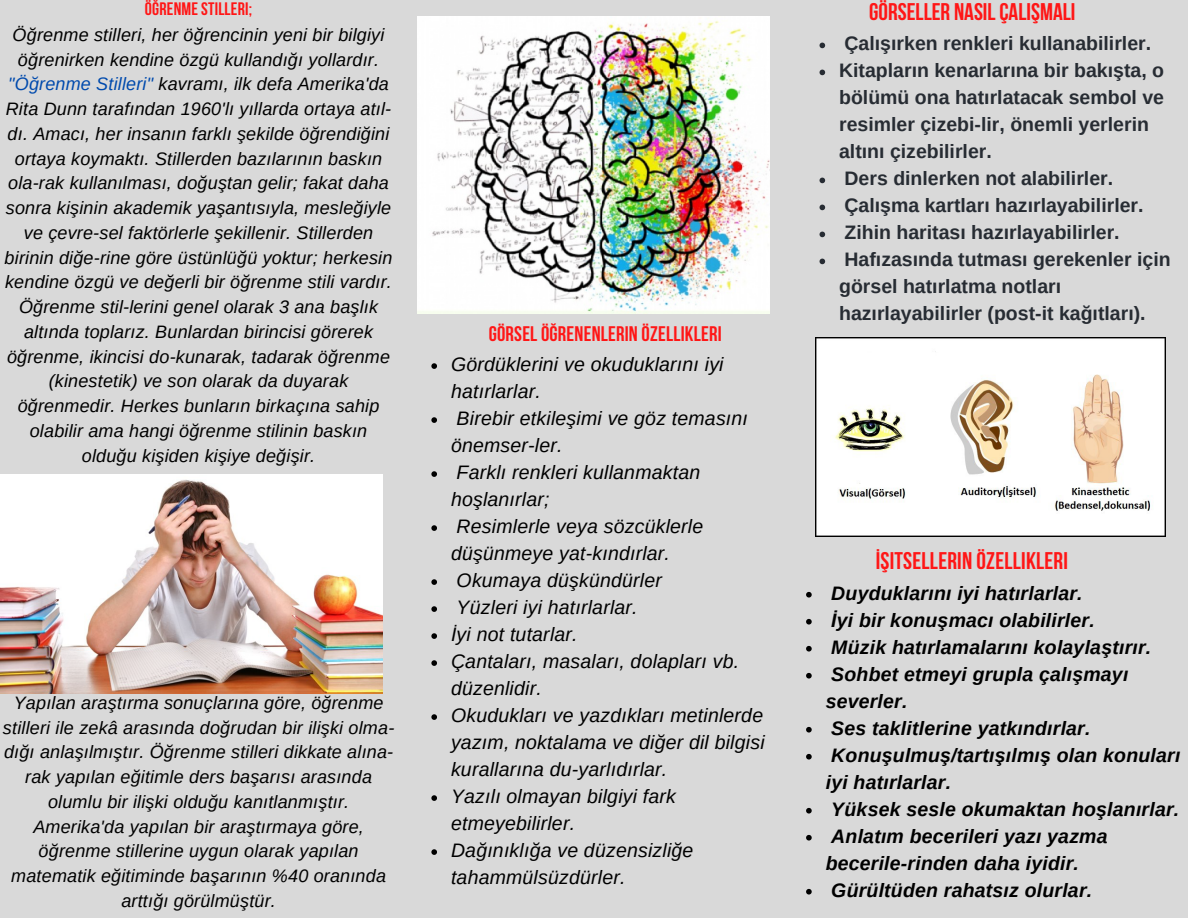
<style>
.page{position:relative;width:1188px;height:918px;background:#d9d9d9}
.page>*{position:absolute;margin:0;border:0;box-sizing:border-box;transform-origin:0 0}
.t1{font:700 24px "Bebas Neue";letter-spacing:.01em;color:#ff1616}
.t2{font:700 21px "Bebas Neue";letter-spacing:.01em;color:#ff1616}
.t3{font:italic 19.5px/27px "Arimo";letter-spacing:.01em;color:#000}
.t4{font:700 19.5px/27px "Arimo";color:#272c33}
.t5{font:italic 700 19.5px/27px "Arimo";letter-spacing:.01em;color:#000}
.t6{font:italic 18px/24.8px "Arimo";letter-spacing:.01em;color:#000;text-align:center}
.t7{font:700 18px "Bebas Neue";letter-spacing:.01em;color:#ff1616}
.s1{color:#004aad}
</style>
<div class="page">
<img style="left:815px;top:337px;width:350px;height:199px">
<img style="left:418px;top:16px;width:352px;height:297px">
<img style="left:0;top:475px;width:383px;height:218px">
<svg style="left:820px;top:43px;width:5px;height:5px"></svg>
<svg style="left:820px;top:70px;width:5px;height:5px"></svg>
<svg style="left:820px;top:178px;width:5px;height:5px"></svg>
<svg style="left:820px;top:205px;width:5px;height:5px"></svg>
<svg style="left:820px;top:232px;width:5px;height:5px"></svg>
<svg style="left:820px;top:259px;width:5px;height:5px"></svg>
<svg style="left:806px;top:592px;width:6px;height:6px"></svg>
<svg style="left:806px;top:619px;width:6px;height:6px"></svg>
<svg style="left:806px;top:646px;width:6px;height:6px"></svg>
<svg style="left:806px;top:673px;width:6px;height:6px"></svg>
<svg style="left:806px;top:727px;width:6px;height:6px"></svg>
<svg style="left:806px;top:754px;width:6px;height:6px"></svg>
<svg style="left:806px;top:808px;width:6px;height:6px"></svg>
<svg style="left:806px;top:835px;width:6px;height:6px"></svg>
<svg style="left:806px;top:889px;width:6px;height:6px"></svg>
<svg style="left:431px;top:363px;width:6px;height:6px"></svg>
<svg style="left:431px;top:417px;width:6px;height:6px"></svg>
<svg style="left:431px;top:471px;width:6px;height:6px"></svg>
<svg style="left:431px;top:525px;width:6px;height:6px"></svg>
<svg style="left:431px;top:579px;width:6px;height:6px"></svg>
<svg style="left:431px;top:606px;width:6px;height:6px"></svg>
<svg style="left:431px;top:633px;width:6px;height:6px"></svg>
<svg style="left:431px;top:660px;width:6px;height:6px"></svg>
<svg style="left:431px;top:714px;width:6px;height:6px"></svg>
<svg style="left:431px;top:795px;width:6px;height:6px"></svg>
<svg style="left:431px;top:849px;width:6px;height:6px"></svg>
<p class="t7" style="left:145px;top:2px;width:109px">ÖĞRENME STILLERI;</p>
<p class="t6" style="left:5px;top:22px;width:389px">Öğrenme stilleri, her öğrencinin yeni bir bilgiyi öğrenirken kendine özgü kullandığı yollardır. <span class="s1">"Öğrenme Stilleri"</span> kavramı, ilk defa Amerika'da Rita Dunn tarafından 1960'lı yıllarda ortaya atıl&shy;dı. Amacı, her insanın farklı şekilde öğrendiğini ortaya koymaktı. Stillerden bazılarının baskın ola-rak kullanılması, doğuştan gelir; fakat daha sonra kişinin akademik yaşantısıyla, mesleğiyle ve çevre-sel faktörlerle şekillenir. Stillerden birinin diğe-rine göre üstünlüğü yoktur; herkesin kendine özgü ve değerli bir öğrenme stili vardır.<br>Öğrenme stil-lerini genel olarak 3 ana başlık altında toplarız. Bunlardan birincisi görerek öğrenme, ikincisi do-kunarak, tadarak öğrenme (kinestetik) ve son olarak da duyarak öğrenmedir. Herkes bunların birkaçına sahip olabilir ama hangi öğrenme stilinin baskın olduğu kişiden kişiye değişir.</p>
<p class="t6" style="left:3px;top:690px;width:393px">Yapılan araştırma sonuçlarına göre, öğrenme stilleri ile zekâ arasında doğrudan bir ilişki olma&shy;dığı anlaşılmıştır. Öğrenme stilleri dikkate alına&shy;rak yapılan eğitimle ders başarısı arasında olumlu bir ilişki olduğu kanıtlanmıştır.<br>Amerika'da yapılan bir araştırmaya göre, öğrenme stillerine uygun olarak yapılan matematik eğitiminde başarının %40 oranında arttığı görülmüştür.</p>
<p class="t2" style="left:489px;top:325px;width:234px">GÖRSEL ÖĞRENENLERIN ÖZELLIKLERI</p>
<p class="t3" style="left:451px;top:351px;width:274px">Gördüklerini ve okuduklarını iyi hatırlarlar.</p>
<p class="t3" style="left:451px;top:405px;width:298px">Birebir etkileşimi ve göz temasını önemser-ler.</p>
<p class="t3" style="left:451px;top:459px;width:251px">Farklı renkleri kullanmaktan hoşlanırlar;</p>
<p class="t3" style="left:451px;top:513px;width:254px">Resimlerle veya sözcüklerle düşünmeye yat-kındırlar.</p>
<p class="t3" style="left:457px;top:567px;width:207px">Okumaya düşkündürler</p>
<p class="t3" style="left:457px;top:594px;width:183px">Yüzleri iyi hatırlarlar.</p>
<p class="t3" style="left:451px;top:621px;width:128px">İyi not tutarlar.</p>
<p class="t3" style="left:451px;top:648px;width:290px">Çantaları, masaları, dolapları vb. düzenlidir.</p>
<p class="t3" style="left:451px;top:702px;width:315px;text-align:justify">Okudukları ve yazdıkları metinlerde yazım, noktalama ve diğer dil bilgisi kurallarına du-yarlıdırlar.</p>
<p class="t3" style="left:451px;top:783px;width:227px">Yazılı olmayan bilgiyi fark etmeyebilirler.</p>
<p class="t3" style="left:451px;top:837px;width:244px">Dağınıklığa ve düzensizliğe tahammülsüzdürler.</p>
<p class="t1" style="left:869px;top:2px;width:208px">GÖRSELLER NASILÇALIŞMALI</p>
<p class="t4" style="left:845px;top:30px;width:308px">Çalışırken renkleri kullanabilirler.</p>
<p class="t4" style="left:839px;top:57px;width:326px">Kitapların kenarlarına bir bakışta, o bölümü ona hatırlatacak sembol ve resimler çizebi-lir, önemli yerlerin altını çizebilirler.</p>
<p class="t4" style="left:845px;top:165px;width:270px">Ders dinlerken not alabilirler.</p>
<p class="t4" style="left:845px;top:192px;width:301px">Çalışma kartları hazırlayabilirler.</p>
<p class="t4" style="left:845px;top:219px;width:277px">Zihin haritası hazırlayabilirler.</p>
<p class="t4" style="left:839px;top:246px;width:333px">Hafızasında tutması gerekenler için görsel hatırlatma notları hazırlayabilirler (post-it kağıtları).</p>
<p class="t1" style="left:876px;top:551px;width:194px">İŞITSELLERIN ÖZELLIKLERI</p>
<p class="t5" style="left:831px;top:580px;width:253px">Duyduklarını iyi hatırlarlar.</p>
<p class="t5" style="left:831px;top:607px;width:265px">İyi bir konuşmacı olabilirler.</p>
<p class="t5" style="left:831px;top:634px;width:321px">Müzik hatırlamalarını kolaylaştırır.</p>
<p class="t5" style="left:826px;top:661px;width:304px">Sohbet etmeyi grupla çalışmayı severler.</p>
<p class="t5" style="left:831px;top:715px;width:261px">Ses taklitlerine yatkındırlar.</p>
<p class="t5" style="left:826px;top:742px;width:356px">Konuşulmuş/tartışılmış olan konuları iyi hatırlarlar.</p>
<p class="t5" style="left:831px;top:796px;width:349px">Yüksek sesle okumaktan hoşlanırlar.</p>
<p class="t5" style="left:826px;top:823px;width:283px">Anlatım becerileri yazı yazma becerile-rinden daha iyidir.</p>
<p class="t5" style="left:831px;top:877px;width:262px">Gürültüden rahatsız olurlar.</p>
</div>
